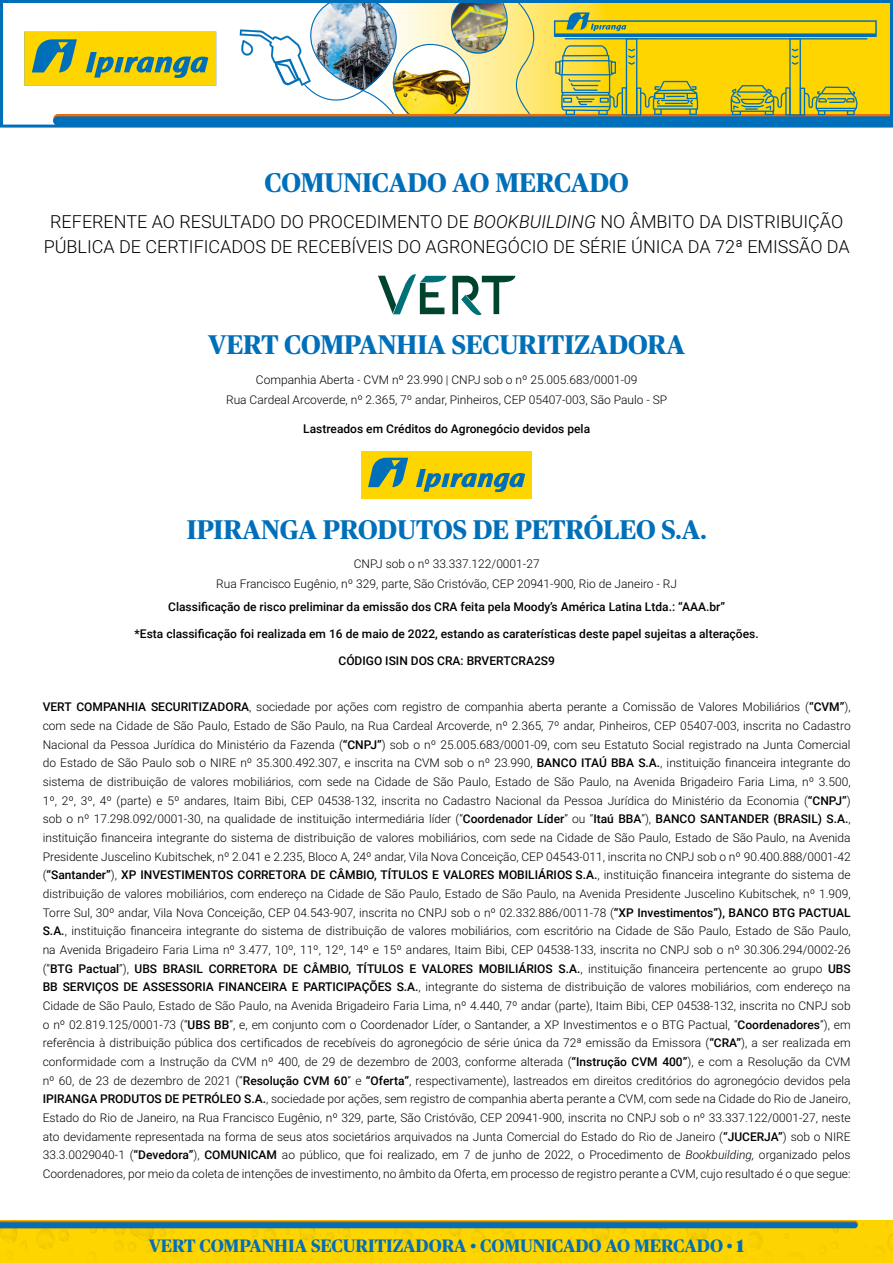
<style>
.page{position:relative;width:893px;height:1263px;background:#fff}
.page>*{position:absolute;margin:0;border:0;box-sizing:border-box;transform-origin:0 0}
.t1{font:700 27px "Publico";color:#006fb9}
.t2{font:300 18px/24.6px "Roboto";color:#000;text-align:center}
.t3{font:700 18px "Publico";color:#006fb9}
.t4{font:300 12px/18.6px "Roboto";color:#000;text-align:center}
.t5{font:500 12px "Roboto";color:#000}
.s1{font-style:italic}
.s2{font-weight:500}
.s3{font-weight:900}
</style>
<div class="page">
<img style="left:0;top:1220px;width:893px;height:43px">
<svg style="left:0;top:1221px;width:858px;height:7px;background:#2c6e97"></svg>
<svg style="left:0;top:0;width:893px;height:128px"></svg>
<svg style="left:24px;top:1px;width:869px;height:126px"></svg>
<svg style="left:378px;top:274px;width:68px;height:40px"></svg>
<svg style="left:452px;top:276px;width:63px;height:39px"></svg>
<div style="left:361px;top:451px;width:171px;height:48px;background:#ffd500"></div>
<svg style="left:416px;top:469px;width:109px;height:24px"></svg>
<svg style="left:368px;top:458px;width:40px;height:29px"></svg>
<h1 class="t1" style="left:264px;top:167px;width:366px">COMUNICADO AO MERCADO</h1>
<h2 class="t2" style="left:44px;top:209px;width:807px">REFERENTE AO RESULTADO DO PROCEDIMENTO DE <span class="s1">BOOKBUILDING</span> NO ÂMBITO DA DISTRIBUIÇÃO<br>PÚBLICA DE CERTIFICADOS DE RECEBÍVEIS DO AGRONEGÓCIO DE SÉRIE ÚNICA DA 72ª EMISSÃO DA</h2>
<h1 class="t1" style="left:208px;top:330px;width:478px">VERT COMPANHIA SECURITIZADORA</h1>
<p class="t4" style="left:226px;top:369px;width:443px;line-height:20.1px">Companhia Aberta - CVM nº 23.990 | CNPJ sob o nº 25.005.683/0001-09<br>Rua Cardeal Arcoverde, nº 2.365, 7º andar, Pinheiros, CEP 05407-003, São Paulo - SP</p>
<p class="t5" style="left:303px;top:420px;width:288px">Lastreados em Créditos do Agronegócio devidos pela</p>
<h1 class="t1" style="left:187px;top:514px;width:521px">IPIRANGA PRODUTOS DE PETRÓLEO S.A.</h1>
<p class="t4" style="left:216px;top:553px;width:462px;line-height:20.1px">CNPJ sob o nº 33.337.122/0001-27<br>Rua Francisco Eugênio, nº 329, parte, São Cristóvão, CEP 20941-900, Rio de Janeiro - RJ</p>
<p class="t5" style="left:168px;top:598px;width:558px">Classificação de risco preliminar da emissão dos CRA feita pela Moody’s América Latina Ltda.: “AAA.br”</p>
<p class="t5" style="left:135px;top:625px;width:626px">*Esta classificação foi realizada em 16 de maio de 2022, estando as caraterísticas deste papel sujeitas a alterações.</p>
<p class="t5" style="left:339px;top:653px;width:218px">CÓDIGO ISIN DOS CRA: BRVERTCRA2S9</p>
<p class="t4" style="left:43px;top:697px;width:809px;text-align:justify"><span class="s2">VERT COMPANHIA SECURITIZADORA</span>, sociedade por ações com registro de companhia aberta perante a Comissão de Valores Mobiliários (<span class="s2">“CVM”</span>), com sede na Cidade de São Paulo, Estado de São Paulo, na Rua Cardeal Arcoverde, nº 2.365, 7º andar, Pinheiros, CEP 05407-003, inscrita no Cadastro Nacional da Pessoa Jurídica do Ministério da Fazenda (<span class="s2">“CNPJ”</span>) sob o nº 25.005.683/0001-09, com seu Estatuto Social registrado na Junta Comercial do Estado de São Paulo sob o NIRE nº 35.300.492.307, e inscrita na CVM sob o nº 23.990, <span class="s2">BANCO ITAÚ BBA S.A.</span>, instituição financeira integrante do sistema de distribuição de valores mobiliários, com sede na Cidade de São Paulo, Estado de São Paulo, na Avenida Brigadeiro Faria Lima, nº 3.500, 1º, 2º, 3º, 4º (parte) e 5º andares, Itaim Bibi, CEP 04538-132, inscrita no Cadastro Nacional da Pessoa Jurídica do Ministério da Economia (<span class="s2">“CNPJ”</span>) sob o nº 17.298.092/0001-30, na qualidade de instituição intermediária líder (“<span class="s2">Coordenador Líder</span>” ou “<span class="s2">Itaú BBA</span>”), <span class="s2">BANCO SANTANDER (BRASIL) S.A.</span>, instituição financeira integrante do sistema de distribuição de valores mobiliários, com sede na Cidade de São Paulo, Estado de São Paulo, na Avenida Presidente Juscelino Kubitschek, nº 2.041 e 2.235, Bloco A, 24º andar, Vila Nova Conceição, CEP 04543-011, inscrita no CNPJ sob o nº 90.400.888/0001-42 (<span class="s2">“Santander”</span>), <span class="s2">XP INVESTIMENTOS CORRETORA DE CÂMBIO, TÍTULOS E VALORES MOBILIÁRIOS S.A.</span>, instituição financeira integrante do sistema de distribuição de valores mobiliários, com endereço na Cidade de São Paulo, Estado de São Paulo, na Avenida Presidente Juscelino Kubitschek, nº 1.909, Torre Sul, 30º andar, Vila Nova Conceição, CEP 04.543-907, inscrita no CNPJ sob o nº 02.332.886/0011-78 (<span class="s2">“XP Investimentos”), BANCO BTG PACTUAL S.A.</span>, instituição financeira integrante do sistema de distribuição de valores mobiliários, com escritório na Cidade de São Paulo, Estado de São Paulo, na Avenida Brigadeiro Faria Lima nº 3.477, 10º, 11º, 12º, 14º e 15º andares, Itaim Bibi, CEP 04538‐133, inscrita no CNPJ sob o nº 30.306.294/0002‐26 (“<span class="s2">BTG Pactual</span>”), <span class="s2">UBS BRASIL CORRETORA DE CÂMBIO, TÍTULOS E VALORES MOBILIÁRIOS S.A.</span>, instituição financeira pertencente ao grupo <span class="s2">UBS BB SERVIÇOS DE ASSESSORIA FINANCEIRA E PARTICIPAÇÕES S.A.</span>, integrante do sistema de distribuição de valores mobiliários, com endereço na Cidade de São Paulo, Estado de São Paulo, na Avenida Brigadeiro Faria Lima, nº 4.440, 7º andar (parte), Itaim Bibi, CEP 04538-132, inscrita no CNPJ sob o nº 02.819.125/0001-73 (“<span class="s2">UBS BB</span>”, e, em conjunto com o Coordenador Líder, o Santander, a XP Investimentos e o BTG Pactual, “<span class="s2">Coordenadores</span>”), em referência à distribuição pública dos certificados de recebíveis do agronegócio de série única da 72ª emissão da Emissora (<span class="s2">“CRA”</span>), a ser realizada em conformidade com a Instrução da CVM nº 400, de 29 de dezembro de 2003, conforme alterada (<span class="s2">“Instrução CVM 400”</span>), e com a Resolução da CVM nº 60, de 23 de dezembro de 2021 (“<span class="s2">Resolução CVM 60</span>” e <span class="s2">“Oferta”</span>, respectivamente), lastreados em direitos creditórios do agronegócio devidos pela <span class="s2">IPIRANGA PRODUTOS DE PETRÓLEO S.A.</span>, sociedade por ações, sem registro de companhia aberta perante a CVM, com sede na Cidade do Rio de Janeiro, Estado do Rio de Janeiro, na Rua Francisco Eugênio, nº 329, parte, São Cristóvão, CEP 20941-900, inscrita no CNPJ sob o nº 33.337.122/0001-27, neste ato devidamente representada na forma de seus atos societários arquivados na Junta Comercial do Estado do Rio de Janeiro (<span class="s2">“JUCERJA”</span>) sob o NIRE 33.3.0029040-1 (<span class="s2">“Devedora”</span>), <span class="s2">COMUNICAM</span> ao público, que foi realizado, em 7 de junho de 2022, o Procedimento de <span class="s1">Bookbuilding,</span> organizado pelos Coordenadores, por meio da coleta de intenções de investimento, no âmbito da Oferta, em processo de registro perante a CVM, cujo resultado é o que segue:</p>
<h2 class="t3" style="left:149px;top:1236px;width:597px">VERT COMPANHIA SECURITIZADORA • COMUNICADO AO MERCADO • <span class="s3">1</span></h2>
</div>
